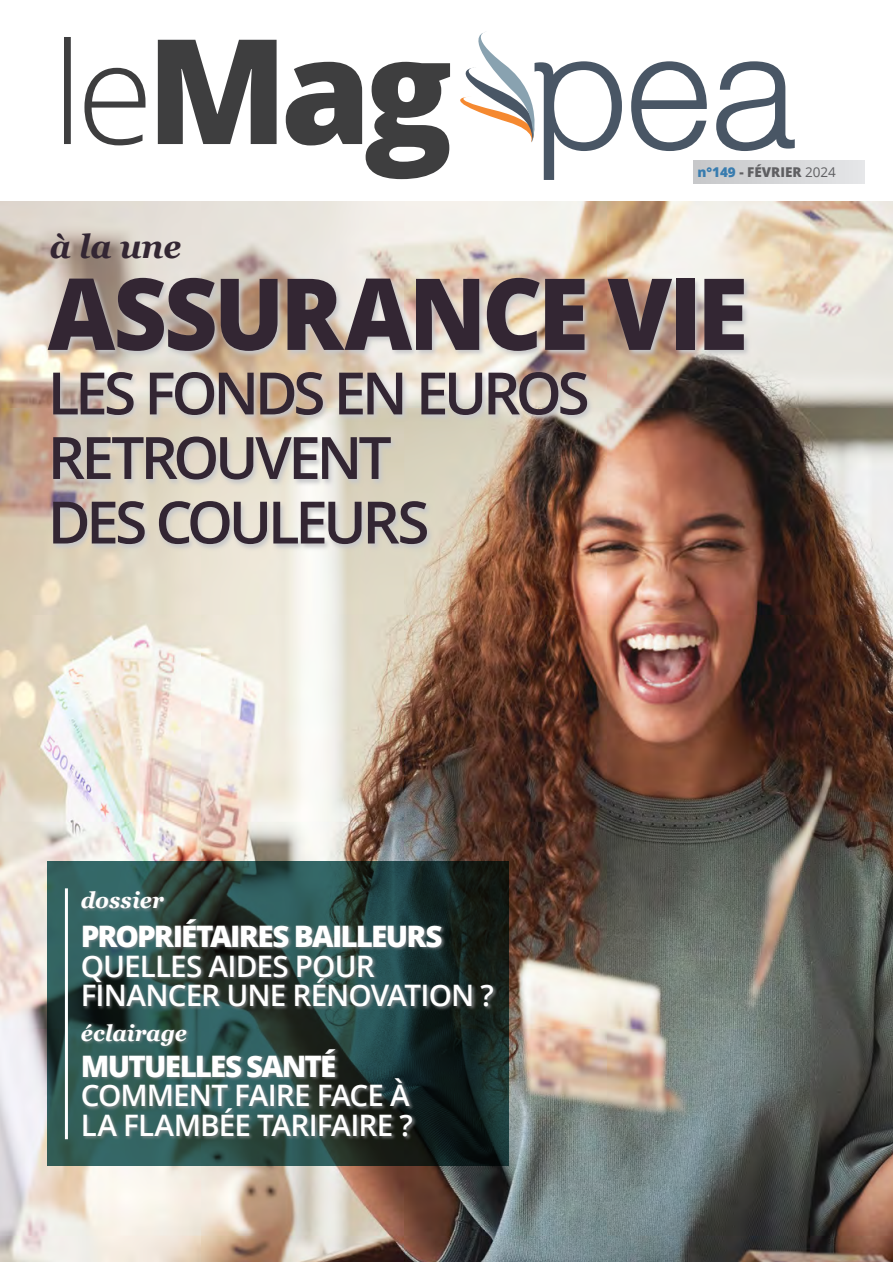
<style>
.page{position:relative;width:893px;height:1263px;background:#fff}
.page>*{position:absolute;margin:0;border:0;box-sizing:border-box;transform-origin:0 0}
.TEXTE_SOMMAIRE{font:800 99.45px "Open Sans";letter-spacing:-.04em;color:#332633;scale:.93 1}
.TEXTE_SOMMAIRE-2{font:600 58.5px/64.5px "Open Sans";letter-spacing:-.075em;color:#332633}
.TEXTE_SOMMAIRE-3{font:italic 700 33px "Georgia";color:#332633}
.t1{font:600 29.55px/29.5px "Open Sans";letter-spacing:-.03em;color:#fff}
.t2{font:800 29.55px "Open Sans";letter-spacing:-.06em;color:#fff}
.TEXTE_SOMMAIRE-4{font:italic 700 22.5px "Georgia";color:#fff}
.t3{font:800 13.5px "Open Sans";color:#5f5f62}
.s1{color:#387caf}
.s2{font-weight:400}
</style>
<div class="page">
<img style="left:0;top:202px;width:893px;height:1059px">
<svg style="left:47px;top:862px;width:462px;height:304px;background:#213c39"></svg>
<div style="left:80px;top:890px;width:418px;height:121px;background:#939598;opacity:.7"></div>
<hr style="left:65px;top:888px;width:3px;height:251px;background:#fff">
<img style="left:46px;top:277px;width:705px;height:275px">
<div style="left:80px;top:1022px;width:337px;height:119px;background:#939598;opacity:.7"></div>
<svg style="left:631px;top:61px;width:76px;height:90px"></svg>
<svg style="left:716px;top:61px;width:79px;height:90px"></svg>
<svg style="left:450px;top:32px;width:172px;height:148px"></svg>
<svg style="left:64px;top:37px;width:386px;height:142px"></svg>
<div style="left:693px;top:160px;width:172px;height:24px;background:linear-gradient(to right,#c6c7c9,#e5e6e8)"></div>
<p class="TEXTE_SOMMAIRE-3" style="left:50px;top:222px;width:133px">à la une</p>
<p class="t3" style="left:697px;top:162px;width:140px"><span class="s1">n°149</span> - FÉVRIER <span class="s2">2024</span></p>
<p class="t3" style="left:729px;top:162px;width:129px"><span class="s1">n°58</span> - JUILLET <span class="s2">2016</span></p>
<p class="TEXTE_SOMMAIRE" style="left:48px;top:238px;width:755px">ASSURANCE VIE</p>
<p class="TEXTE_SOMMAIRE-2" style="left:48px;top:360px;width:543px">LES FONDS EN EUROS<br>RETROUVENT</p>
<p class="TEXTE_SOMMAIRE-2" style="left:48px;top:489px;width:383px">DES COULEURS</p>
<p class="TEXTE_SOMMAIRE-4" style="left:81px;top:884px;width:85px">dossier</p>
<p class="t2" style="left:81px;top:914px;width:363px">PROPRIÉTAIRES BAILLEURS</p>
<p class="t1" style="left:81px;top:950px;width:415px">QUELLES AIDES POUR<br>FINANCER UNE RÉNOVATION ?</p>
<p class="TEXTE_SOMMAIRE-4" style="left:81px;top:1016px;width:107px">éclairage</p>
<p class="t2" style="left:81px;top:1043px;width:257px">MUTUELLES SANTÉ</p>
<p class="t1" style="left:81px;top:1080px;width:334px">COMMENT FAIRE FACE À<br>LA FLAMBÉE TARIFAIRE ?</p>
</div>
